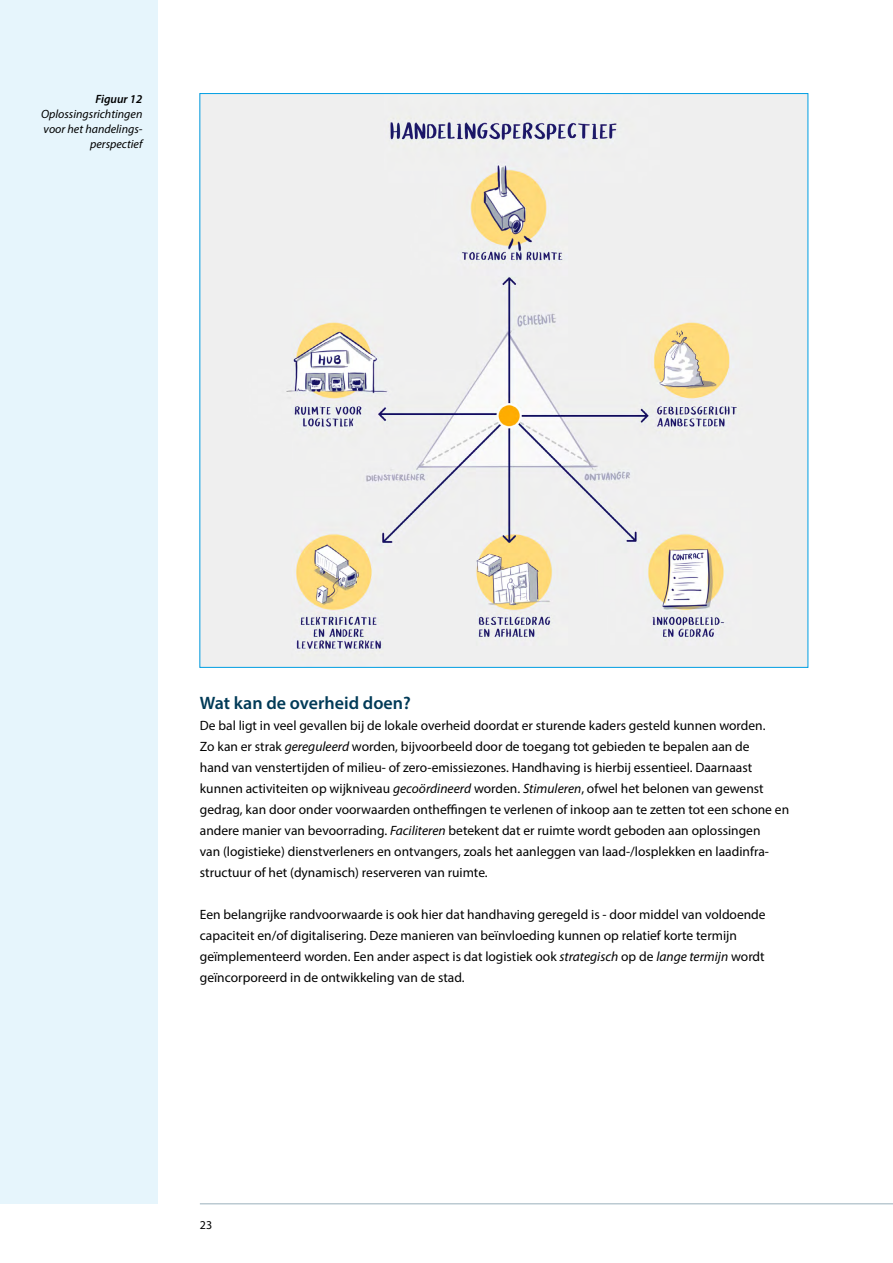
<style>
.page{position:relative;width:893px;height:1263px;background:#fff}
.page>*{position:absolute;margin:0;border:0;box-sizing:border-box;transform-origin:0 0}
.t1{font:600 18px "Myriad Pro";color:#013a57}
.t2{font:13.5px/21px "Myriad Pro";color:#000}
.t3{font:italic 12px/15px "Myriad Pro";color:#000;text-align:right}
.t4{font:italic 600 12px "Myriad Pro";color:#000}
.t5{font:12px "Myriad Pro";color:#000}
.s1{font-style:italic}
</style>
<div class="page">
<div style="left:0;top:0;width:157px;height:1203px;background:#e6f5fc"></div>
<hr style="left:200px;top:1203px;width:693px;height:1px;background:#9ab0bc">
<img style="left:202px;top:95px;width:604px;height:570px">
<p class="t4" style="left:95px;top:91px;width:49px">Figuur 12</p>
<p class="t3" style="left:41px;top:106px;width:103px">Oplossingsrichtingen voor het handelings&shy;perspectief</p>
<h1 class="t1" style="left:200px;top:691px;width:212px">Wat kan de overheid doen?</h1>
<p class="t2" style="left:200px;top:714px;width:591px">De bal ligt in veel gevallen bij de lokale overheid doordat er sturende kaders gesteld kunnen worden.<br>Zo kan er strak <span class="s1">gereguleerd</span> worden, bijvoorbeeld door de toegang tot gebieden te bepalen aan de<br>hand van venstertijden of milieu- of zero-emissiezones. Handhaving is hierbij essentieel. Daarnaast kunnen activiteiten op wijkniveau <span class="s1">gecoördineerd</span> worden. <span class="s1">Stimuleren</span>, ofwel het belonen van gewenst gedrag, kan door onder voorwaarden ontheffingen te verlenen of inkoop aan te zetten tot een schone en andere manier van bevoorrading. <span class="s1">Faciliteren</span> betekent dat er ruimte wordt geboden aan oplossingen<br>van (logistieke) dienstverleners en ontvangers, zoals het aanleggen van laad-/losplekken en laadinfra&shy;structuur of het (dynamisch) reserveren van ruimte.</p>
<p class="t2" style="left:200px;top:903px;width:567px">Een belangrijke randvoorwaarde is ook hier dat handhaving geregeld is - door middel van voldoende capaciteit en/of digitalisering. Deze manieren van beïnvloeding kunnen op relatief korte termijn geïmplementeerd worden. Een ander aspect is dat logistiek ook <span class="s1">strategisch</span> op de <span class="s1">lange termijn</span> wordt geïncorporeerd in de ontwikkeling van de stad.</p>
<p class="t5" style="left:200px;top:1218px;width:14px">23</p>
</div>
